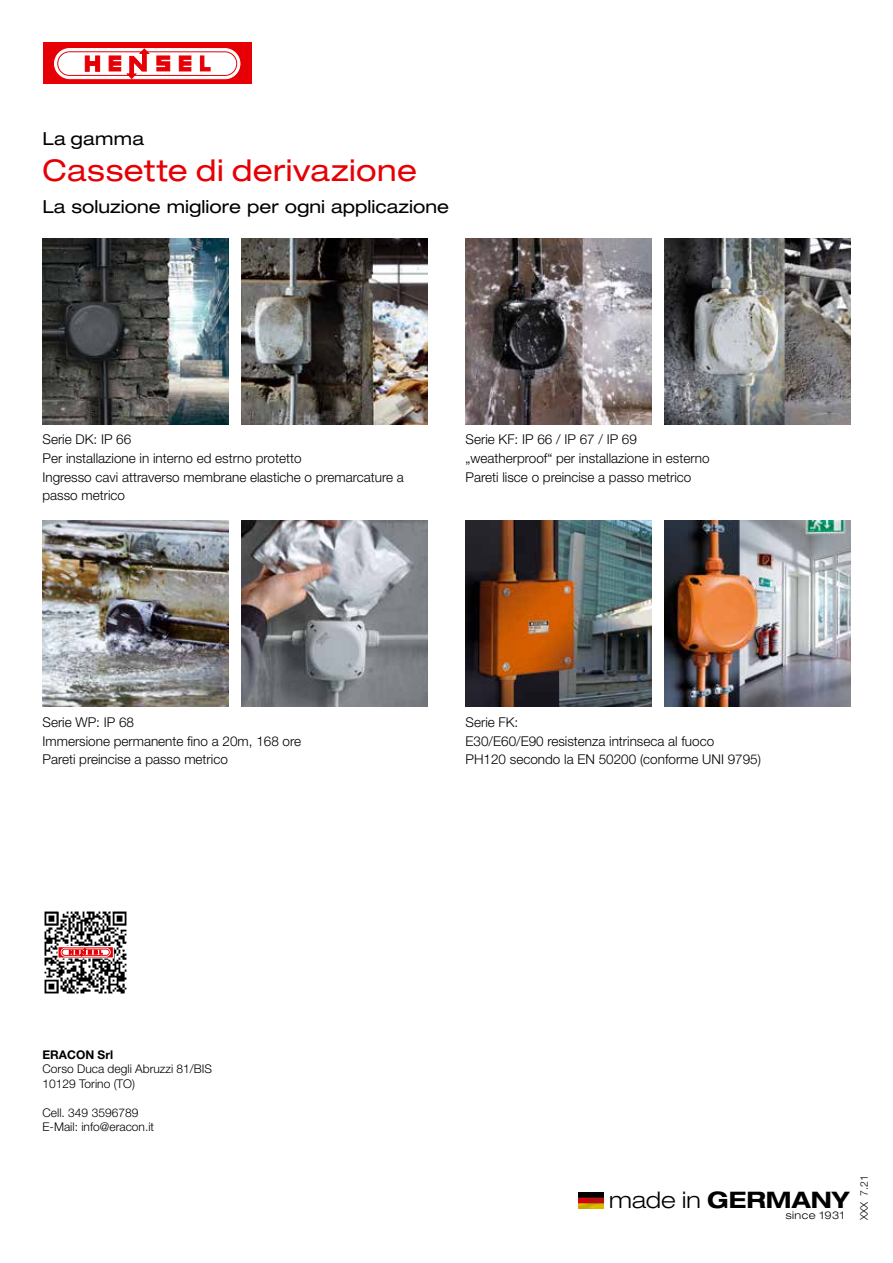
<style>
.page{position:relative;width:893px;height:1263px;background:#fff}
.page>*{position:absolute;margin:0;border:0;box-sizing:border-box;transform-origin:0 0}
.t1{font:expanded 30px "Helvetica Neue LT Pro";letter-spacing:.015em;color:#e60005}
.t2{font:700 expanded 22.8px "Helvetica Neue LT Pro";color:#000}
.t3{font:expanded 18px "Helvetica Neue LT Pro";color:#000}
.t4{font:300 13.5px/18.8px "Helvetica Neue LT Pro";color:#000}
.t5{font:300 12px/14.4px "Helvetica Neue LT Pro";color:#000}
.t6{font:700 12px "Helvetica Neue LT Pro";color:#000}
.t7{font:300 expanded 10.65px "Helvetica Neue LT Pro";letter-spacing:.04em;color:#000}
.t8{font:300 10.5px "Helvetica Neue LT Pro";color:#000}
.s1{font-weight:300}
</style>
<div class="page">
<img style="left:579px;top:1192px;width:24px;height:16px">
<img style="left:44px;top:911px;width:83px;height:83px">
<svg style="left:60px;top:948px;width:52px;height:8px"></svg>
<svg style="left:61px;top:948px;width:49px;height:8px"></svg>
<div style="left:58px;top:946px;width:56px;height:12px;border:1px solid #fff"></div>
<div style="left:43px;top:43px;width:208px;height:41px;background:#e60005"></div>
<svg style="left:54px;top:48px;width:187px;height:31px"></svg>
<img style="left:43px;top:238px;width:186px;height:186px">
<img style="left:241px;top:238px;width:186px;height:186px">
<img style="left:466px;top:238px;width:186px;height:186px">
<img style="left:664px;top:238px;width:186px;height:186px">
<img style="left:43px;top:521px;width:186px;height:186px">
<img style="left:241px;top:521px;width:186px;height:186px">
<img style="left:466px;top:521px;width:186px;height:186px">
<img style="left:664px;top:521px;width:186px;height:186px">
<h3 class="t3" style="left:43px;top:128px;width:103px">La gamma</h3>
<h1 class="t1" style="left:43px;top:153px;width:376px">Cassette di derivazione</h1>
<h3 class="t3" style="left:43px;top:196px;width:408px">La soluzione migliore per ogni applicazione</h3>
<p class="t4" style="left:43px;top:430px;width:363px">Serie DK: IP 66<br>Per installazione in interno ed estrno protetto<br>Ingresso cavi attraverso membrane elastiche o premarcature a passo metrico</p>
<p class="t4" style="left:466px;top:430px;width:246px">Serie KF: IP 66 / IP 67 / IP 69 „weatherproof“ per installazione in esterno<br>Pareti lisce o preincise a passo metrico</p>
<p class="t4" style="left:43px;top:712px;width:260px">Serie WP: IP 68<br>Immersione permanente fino a 20m, 168 ore<br>Pareti preincise a passo metrico</p>
<p class="t4" style="left:466px;top:712px;width:297px">Serie FK:<br>E30/E60/E90 resistenza intrinseca al fuoco<br>PH120 secondo la EN 50200 (conforme UNI 9795)</p>
<p class="t6" style="left:43px;top:1047px;width:72px">ERACON Srl</p>
<p class="t5" style="left:43px;top:1062px;width:171px">Corso Duca degli Abruzzi 81/BIS<br>10129 Torino (TO)</p>
<p class="t5" style="left:43px;top:1105px;width:113px">Cell. 349 3596789<br>E-Mail: info@eracon.it</p>
<h2 class="t2" style="left:609px;top:1186px;width:242px"><span class="s1">made in</span> GERMANY</h2>
<p class="t7" style="left:786px;top:1208px;width:60px">since 1931</p>
<p class="t8" style="left:858px;top:1220px;width:46px;rotate:-90deg">XXX 7.21</p>
</div>
